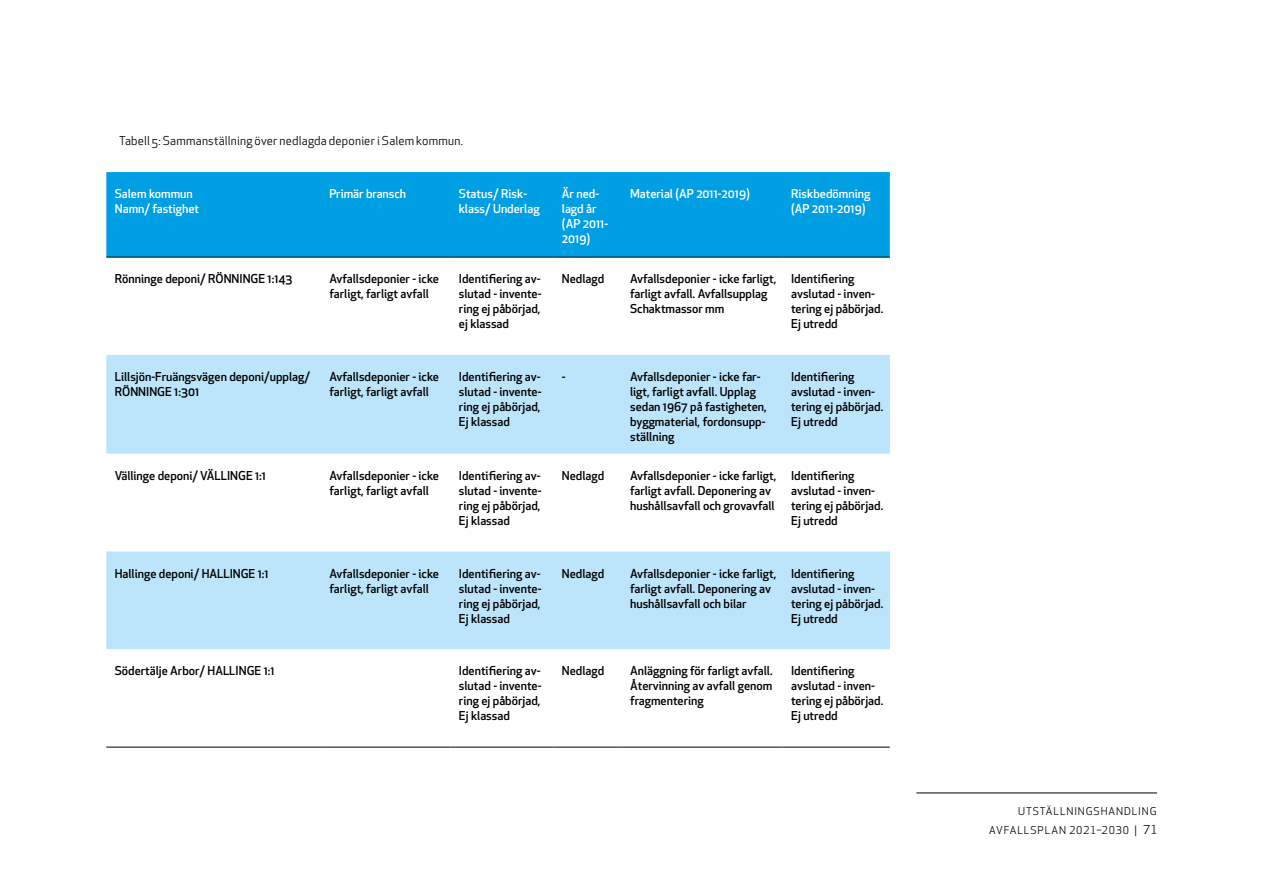
<style>
.page{position:relative;width:1263px;height:893px;background:#fff}
.page>*{position:absolute;margin:0;border:0;box-sizing:border-box;transform-origin:0 0}
.t1{font:500 12px/15px "Apex New";color:#000}
.t2{font:500 12px/15px "Apex New";color:#fff}
.Tabell_mr{font:12px "Apex New";letter-spacing:.02em;color:#000}
.t3{font:10.5px/19.5px "Apex New";letter-spacing:.085em;color:#000;text-align:right}
.s1{font-size:12px}
</style>
<div class="page">
<hr style="left:916px;top:792px;width:241px;height:1px;background:#000">
<div style="left:106px;top:172px;width:784px;height:85px;background:#009fe3"></div>
<svg style="left:106px;top:355px;width:784px;height:294px;fill:#bce4fa"></svg>
<hr style="left:106px;top:257px;width:215px;height:1px;background:#000">
<hr style="left:321px;top:257px;width:129px;height:1px;background:#000">
<hr style="left:450px;top:257px;width:103px;height:1px;background:#000">
<hr style="left:553px;top:257px;width:69px;height:1px;background:#000">
<hr style="left:622px;top:257px;width:160px;height:1px;background:#000">
<hr style="left:782px;top:257px;width:108px;height:1px;background:#000">
<hr style="left:106px;top:747px;width:215px;height:1px;background:#000">
<hr style="left:321px;top:747px;width:129px;height:1px;background:#000">
<hr style="left:450px;top:747px;width:103px;height:1px;background:#000">
<hr style="left:553px;top:747px;width:69px;height:1px;background:#000">
<hr style="left:622px;top:747px;width:160px;height:1px;background:#000">
<hr style="left:782px;top:747px;width:108px;height:1px;background:#000">
<p class="Tabell_mr" style="left:119px;top:133px;width:346px">Tabell 5: Sammanställning över nedlagda deponier i Salem kommun.</p>
<p class="t2" style="left:115px;top:186px;width:86px">Salem kommun<br>Namn/ fastighet</p>
<p class="t2" style="left:330px;top:186px;width:78px">Primär bransch</p>
<p class="t2" style="left:459px;top:186px;width:82px">Status/ Risk&shy;klass/ Underlag</p>
<p class="t2" style="left:562px;top:186px;width:48px">Är ned&shy;lagd år (AP 2011-<br>2019)</p>
<p class="t2" style="left:630px;top:186px;width:121px">Material (AP 2011-2019)</p>
<p class="t2" style="left:791px;top:186px;width:81px">Riskbedömning (AP 2011-2019)</p>
<p class="t1" style="left:115px;top:271px;width:179px">Rönninge deponi/ RÖNNINGE 1:143</p>
<p class="t1" style="left:330px;top:271px;width:111px">Avfallsdeponier - icke farligt, farligt avfall</p>
<p class="t1" style="left:459px;top:271px;width:84px;text-align:justify">Identifiering av&shy;slutad - invente&shy;ring ej påbörjad, ej klassad</p>
<p class="t1" style="left:562px;top:271px;width:44px">Nedlagd</p>
<p class="t1" style="left:630px;top:271px;width:148px">Avfallsdeponier - icke farligt, farligt avfall. Avfallsupplag<br>Schaktmassor mm</p>
<p class="t1" style="left:791px;top:271px;width:94px">Identifiering avslutad - inven&shy;tering ej påbörjad.<br>Ej utredd</p>
<p class="t1" style="left:115px;top:369px;width:197px">Lillsjön-Fruängsvägen deponi/upplag/<br>RÖNNINGE 1:301</p>
<p class="t1" style="left:330px;top:369px;width:111px">Avfallsdeponier - icke farligt, farligt avfall</p>
<p class="t1" style="left:459px;top:369px;width:84px;text-align:justify">Identifiering av&shy;slutad - invente&shy;ring ej påbörjad, Ej klassad</p>
<p class="t1" style="left:562px;top:369px;width:5px">-</p>
<p class="t1" style="left:630px;top:369px;width:138px">Avfallsdeponier - icke far&shy;ligt, farligt avfall. Upplag sedan 1967 på fastigheten, byggmaterial, fordonsupp&shy;ställning</p>
<p class="t1" style="left:791px;top:369px;width:94px">Identifiering avslutad - inven&shy;tering ej påbörjad.<br>Ej utredd</p>
<p class="t1" style="left:115px;top:468px;width:153px">Vällinge deponi/ VÄLLINGE 1:1</p>
<p class="t1" style="left:330px;top:468px;width:111px">Avfallsdeponier - icke farligt, farligt avfall</p>
<p class="t1" style="left:459px;top:468px;width:84px;text-align:justify">Identifiering av&shy;slutad - invente&shy;ring ej påbörjad, Ej klassad</p>
<p class="t1" style="left:562px;top:468px;width:44px">Nedlagd</p>
<p class="t1" style="left:630px;top:468px;width:148px">Avfallsdeponier - icke farligt, farligt avfall. Deponering av hushållsavfall och grovavfall</p>
<p class="t1" style="left:791px;top:468px;width:94px">Identifiering avslutad - inven&shy;tering ej påbörjad.<br>Ej utredd</p>
<p class="t1" style="left:115px;top:565px;width:155px">Hallinge deponi/ HALLINGE 1:1</p>
<p class="t1" style="left:330px;top:565px;width:111px">Avfallsdeponier - icke farligt, farligt avfall</p>
<p class="t1" style="left:459px;top:565px;width:84px;text-align:justify">Identifiering av&shy;slutad - invente&shy;ring ej påbörjad, Ej klassad</p>
<p class="t1" style="left:562px;top:565px;width:44px">Nedlagd</p>
<p class="t1" style="left:630px;top:565px;width:148px">Avfallsdeponier - icke farligt, farligt avfall. Deponering av hushållsavfall och bilar</p>
<p class="t1" style="left:791px;top:565px;width:94px">Identifiering avslutad - inven&shy;tering ej påbörjad.<br>Ej utredd</p>
<p class="t1" style="left:115px;top:663px;width:161px">Södertälje Arbor/ HALLINGE 1:1</p>
<p class="t1" style="left:459px;top:663px;width:84px;text-align:justify">Identifiering av&shy;slutad - invente&shy;ring ej påbörjad, Ej klassad</p>
<p class="t1" style="left:562px;top:663px;width:44px">Nedlagd</p>
<p class="t1" style="left:630px;top:663px;width:144px;text-align:justify">Anläggning för farligt avfall.<br>Återvinning av avfall genom fragmentering</p>
<p class="t1" style="left:791px;top:663px;width:94px">Identifiering avslutad - inven&shy;tering ej påbörjad.<br>Ej utredd</p>
<p class="t3" style="left:989px;top:801px;width:170px">UTSTÄLLNINGSHANDLING<br>AVFALLSPLAN 2021–2030 | <span class="s1">71</span></p>
</div>
